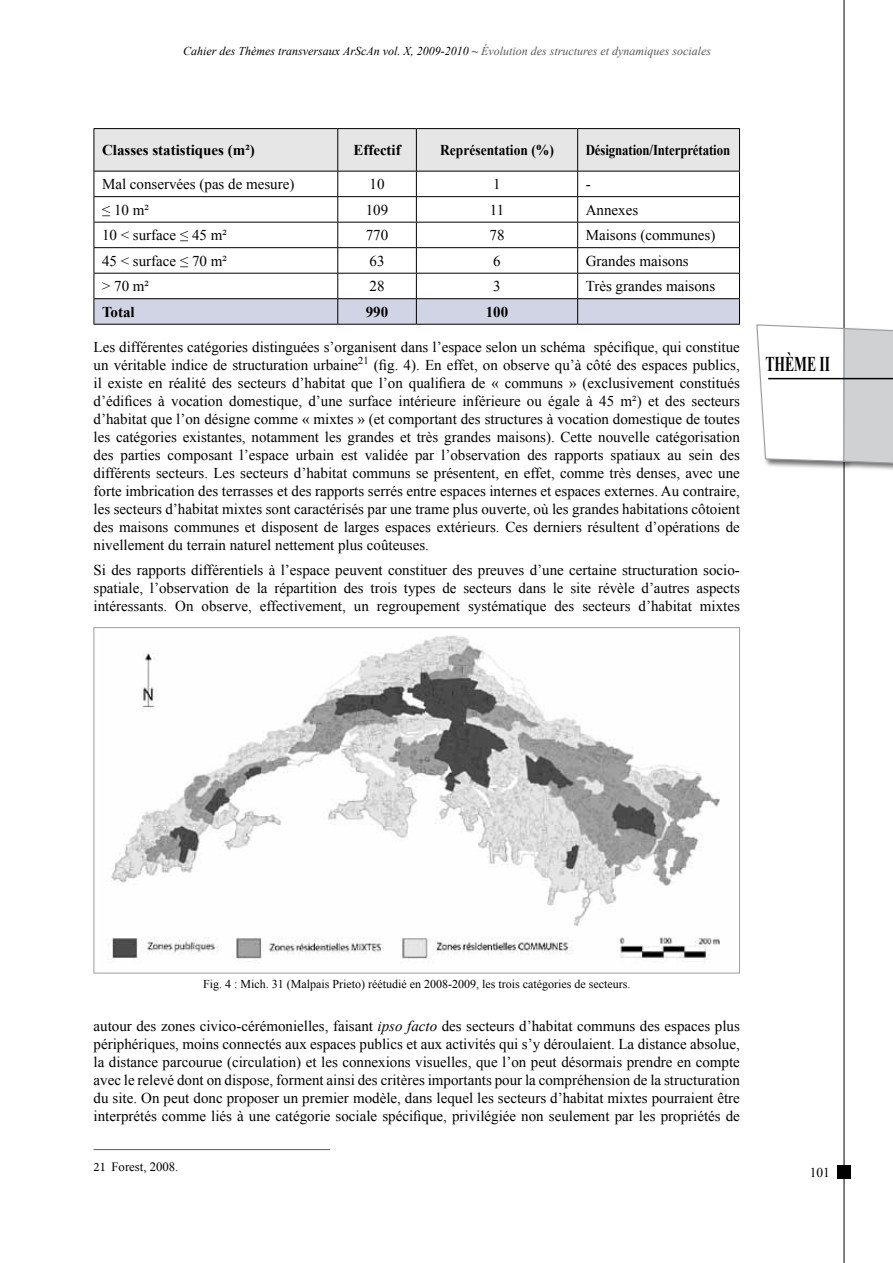
<style>
.page{position:relative;width:893px;height:1263px;background:#fff}
.page>*{position:absolute;margin:0;border:0;box-sizing:border-box;transform-origin:0 0}
.t1{font:700 21px "Times New Roman";color:#000;scale:.65 1}
.t2{font:15px/18px "Times New Roman";color:#000;text-align:justify}
.t3{font:700 15px "Times New Roman";color:#000}
.t4{font:700 15px "Times New Roman";color:#000;scale:.86 1}
.t5{font:700 15px "Times New Roman";color:#000;scale:.9 1}
.t6{font:13.5px "Times New Roman";color:#000}
.t7{font:12.75px "Times New Roman";color:#000}
.t8{font:italic 12px "Times New Roman";color:#000}
.t9{font:12px "Times New Roman";color:#000}
.s1{color:#58585a}
.s2{font-style:italic}
.s3{font-family:"Minion Pro"}
</style>
<div class="page">
<div style="left:837px;top:1165px;width:14px;height:13px;background:#000"></div>
<hr style="left:844px;top:0;width:1px;height:1263px;background:#000">
<div style="left:755px;top:324px;width:98px;height:146px;background:#000;opacity:.55"></div>
<div style="left:842px;top:327px;width:51px;height:145px;background:#000;opacity:.55"></div>
<svg style="left:756px;top:324px;width:137px;height:141px"></svg>
<hr style="left:768px;top:378px;width:125px;height:1px;background:#000">
<hr style="left:94px;top:128px;width:244px;height:1px;background:#000">
<hr style="left:338px;top:128px;width:78px;height:1px;background:#000">
<hr style="left:416px;top:128px;width:162px;height:1px;background:#000">
<hr style="left:578px;top:128px;width:162px;height:1px;background:#000">
<svg style="left:94px;top:129px;width:646px;height:195px"></svg>
<hr style="left:94px;top:324px;width:244px;height:1px;background:#000">
<hr style="left:338px;top:324px;width:78px;height:1px;background:#000">
<hr style="left:416px;top:324px;width:162px;height:1px;background:#000">
<hr style="left:578px;top:324px;width:162px;height:1px;background:#000">
<img style="left:108px;top:635px;width:612px;height:328px">
<hr style="left:94px;top:1149px;width:236px;height:1px;background:#58585a">
<p class="t8" style="left:183px;top:43px;width:529px">Cahier des Thèmes transversaux ArScAn vol. X, 2009-2010 ~ <span class="s1">Évolution des structures et dynamiques sociales</span></p>
<p class="t3" style="left:102px;top:140px;width:154px">Classes statistiques (m²)</p>
<p class="t3" style="left:353px;top:140px;width:50px">Effectif</p>
<p class="t5" style="left:440px;top:140px;width:128px">Représentation (%)</p>
<p class="t4" style="left:586px;top:140px;width:169px">Désignation/Interprétation</p>
<p class="t2" style="left:102px;top:175px;width:194px">Mal conservées (pas de mesure)</p>
<p class="t2" style="left:370px;top:175px;width:16px">10</p>
<p class="t2" style="left:493px;top:175px;width:9px">1</p>
<p class="t2" style="left:586px;top:175px;width:6px">-</p>
<p class="t2" style="left:102px;top:200px;width:48px">≤ 10 m²</p>
<p class="t2" style="left:366px;top:200px;width:24px">109</p>
<p class="t2" style="left:490px;top:200px;width:16px">11</p>
<p class="t2" style="left:586px;top:200px;width:54px">Annexes</p>
<p class="t2" style="left:102px;top:226px;width:126px">10 &lt; surface ≤ 45 m²</p>
<p class="t2" style="left:366px;top:226px;width:24px">770</p>
<p class="t2" style="left:489px;top:226px;width:16px">78</p>
<p class="t2" style="left:586px;top:226px;width:131px">Maisons (communes)</p>
<p class="t2" style="left:102px;top:251px;width:126px">45 &lt; surface ≤ 70 m²</p>
<p class="t2" style="left:370px;top:251px;width:16px">63</p>
<p class="t2" style="left:493px;top:251px;width:9px">6</p>
<p class="t2" style="left:586px;top:251px;width:104px">Grandes maisons</p>
<p class="t2" style="left:102px;top:277px;width:49px">&gt; 70 m²</p>
<p class="t2" style="left:370px;top:277px;width:16px">28</p>
<p class="t2" style="left:493px;top:277px;width:9px">3</p>
<p class="t2" style="left:586px;top:277px;width:131px">Très grandes maisons</p>
<p class="t3" style="left:102px;top:301px;width:34px">Total</p>
<p class="t3" style="left:366px;top:301px;width:24px">990</p>
<p class="t3" style="left:486px;top:301px;width:24px">100</p>
<p class="t2" style="left:94px;top:337px;width:648px">Les différentes catégories distinguées s’organisent dans l’espace selon un schéma spécifique, qui constitue un véritable indice de structuration urbaine<sup>21</sup> (fig. 4). En effet, on observe qu’à côté des espaces publics, il existe en réalité des secteurs d’habitat que l’on qualifiera de « communs » (exclusivement constitués d’édifices à vocation domestique, d’une surface intérieure inférieure ou égale à 45 m²) et des secteurs d’habitat que l’on désigne comme « mixtes » (et comportant des structures à vocation domestique de toutes les catégories existantes, notamment les grandes et très grandes maisons). Cette nouvelle catégorisation des parties composant l’espace urbain est validée par l’observation des rapports spatiaux au sein des différents secteurs. Les secteurs d’habitat communs se présentent, en effet, comme très denses, avec une forte imbrication des terrasses et des rapports serrés entre espaces internes et espaces externes. Au contraire, les secteurs d’habitat mixtes sont caractérisés par une trame plus ouverte, où les grandes habitations côtoient des maisons communes et disposent de larges espaces extérieurs. Ces derniers résultent d’opérations de nivellement du terrain naturel nettement plus coûteuses.</p>
<p class="t2" style="left:94px;top:561px;width:648px">Si des rapports différentiels à l’espace peuvent constituer des preuves d’une certaine structuration socio&shy;spatiale, l’observation de la répartition des trois types de secteurs dans le site révèle d’autres aspects intéressants. On observe, effectivement, un regroupement systématique des secteurs d’habitat mixtes</p>
<h1 class="t1" style="left:765px;top:350px;width:93px">THÈME II</h1>
<p class="t9" style="left:203px;top:976px;width:429px">Fig. 4 : Mich. 31 (Malpais Prieto) réétudié en 2008-2009, les trois catégories de secteurs.</p>
<p class="t2" style="left:94px;top:1017px;width:648px">autour des zones civico-cérémonielles, faisant <span class="s2">ipso facto</span> des secteurs d’habitat communs des espaces plus périphériques, moins connectés aux espaces publics et aux activités qui s’y déroulaient. La distance absolue, la distance parcourue (circulation) et les connexions visuelles, que l’on peut désormais prendre en compte avec le relevé dont on dispose, forment ainsi des critères importants pour la compréhension de la structuration du site. On peut donc proposer un premier modèle, dans lequel les secteurs d’habitat mixtes pourraient être interprétés comme liés à une catégorie sociale spécifique, privilégiée non seulement par les propriétés de</p>
<p class="t7" style="left:94px;top:1158px;width:86px"><span class="s3">21</span> Forest, 2008.</p>
<p class="t6" style="left:810px;top:1163px;width:22px">101</p>
</div>
